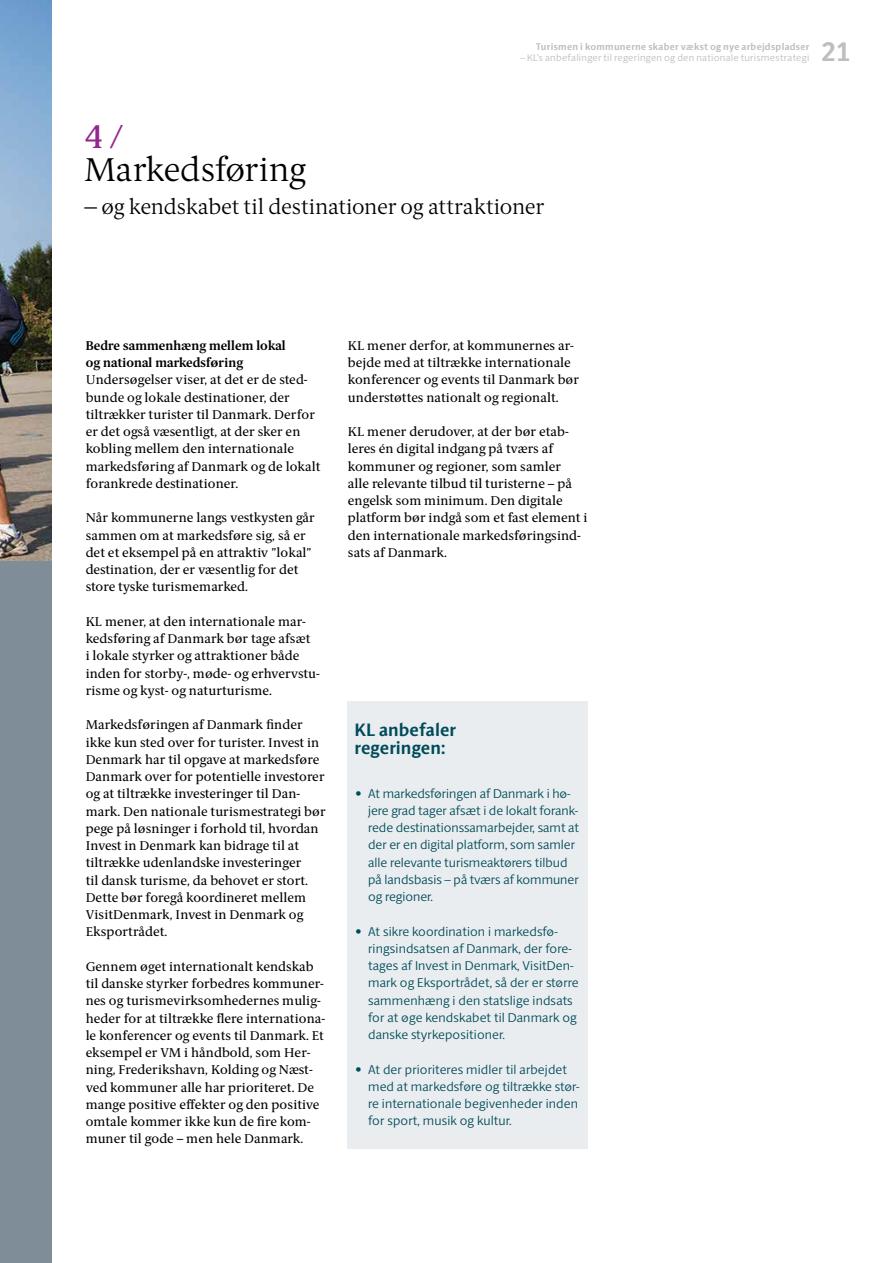
<style>
.page{position:relative;width:893px;height:1263px;background:#fff}
.page>*{position:absolute;margin:0;border:0;box-sizing:border-box;transform-origin:0 0}
.t1{font:300 33px "ID Serif";letter-spacing:-.01em;color:#000}
.t2{font:600 33px "ID Serif";color:#92278f}
.t3{font:700 27px "ID Sans";color:#bcbec0}
.t4{font:300 21px "ID Serif";letter-spacing:-.005em;color:#000}
.t5{font:700 18px/18px "ID Sans";letter-spacing:.005em;color:#004b5b}
.t6{font:12.75px/17.2px "ID Serif";letter-spacing:.01em;color:#000}
.t7{font:300 12.75px/17.2px "ID Sans";letter-spacing:.01em;color:#004b5b}
.t8{font:700 12.75px/17.2px "ID Serif";letter-spacing:.01em;color:#000}
.t9{font:300 9.75px "ID Sans";letter-spacing:.03em;color:#bcbec0}
.t10{font:700 9.75px "ID Sans";letter-spacing:.025em;color:#bcbec0}
</style>
<div class="page">
<div style="left:347px;top:702px;width:241px;height:447px;background:#eaedef"></div>
<div style="left:0;top:0;width:51px;height:1263px;background:#7e8d98"></div>
<img style="left:0;top:0;width:51px;height:560px">
<p class="t10" style="left:536px;top:41px;width:275px">Turismen i kommunerne skaber vækst og nye arbejdspladser</p>
<p class="t9" style="left:520px;top:52px;width:291px">– KL’s anbefalinger til regeringen og den nationale turismestrategi</p>
<h2 class="t3" style="left:821px;top:35px;width:31px">21</h2>
<h1 class="t2" style="left:84px;top:117px;width:40px">4 /</h1>
<h1 class="t1" style="left:84px;top:150px;width:223px">Markedsføring</h1>
<h3 class="t4" style="left:84px;top:194px;width:461px">– øg kendskabet til destinationer og attraktioner</h3>
<p class="t8" style="left:86px;top:337px;width:202px">Bedre sammenhæng mellem lokal og national markedsføring</p>
<p class="t6" style="left:86px;top:371px;width:236px">Undersøgelser viser, at det er de sted&shy;bunde og lokale destinationer, der tiltrækker turister til Danmark. Derfor er det også væsentligt, at der sker en kobling mellem den internationale markedsføring af Danmark og de lokalt forankrede destinationer.</p>
<p class="t6" style="left:86px;top:509px;width:231px">Når kommunerne langs vestkysten går sammen om at markedsføre sig, så er det et eksempel på en attraktiv ”lokal” destination, der er væsentlig for det store tyske turismemarked.</p>
<p class="t6" style="left:86px;top:613px;width:236px">KL mener, at den internationale mar&shy;kedsføring af Danmark bør tage afsæt<br>i lokale styrker og attraktioner både inden for storby-, møde- og erhvervstu&shy;risme og kyst- og naturturisme.</p>
<p class="t6" style="left:86px;top:716px;width:242px">Markedsføringen af Danmark finder ikke kun sted over for turister. Invest in Denmark har til opgave at markedsføre Danmark over for potentielle investorer og at tiltrække investeringer til Dan&shy;mark. Den nationale turismestrategi bør pege på løsninger i forhold til, hvordan Invest in Denmark kan bidrage til at tiltrække udenlandske investeringer<br>til dansk turisme, da behovet er stort.<br>Dette bør foregå koordineret mellem VisitDenmark, Invest in Denmark og Eksportrådet.</p>
<p class="t6" style="left:86px;top:958px;width:241px">Gennem øget internationalt kendskab til danske styrker forbedres kommuner&shy;nes og turismevirksomhedernes mulig&shy;heder for at tiltrække flere internationa&shy;le konferencer og events til Danmark. Et eksempel er VM i håndbold, som Her&shy;ning, Frederikshavn, Kolding og Næst&shy;ved kommuner alle har prioriteret. De mange positive effekter og den positive omtale kommer ikke kun de fire kom&shy;muner til gode – men hele Danmark.</p>
<p class="t6" style="left:348px;top:337px;width:233px">KL mener derfor, at kommunernes ar&shy;bejde med at tiltrække internationale konferencer og events til Danmark bør understøttes nationalt og regionalt.</p>
<p class="t6" style="left:348px;top:423px;width:241px">KL mener derudover, at der bør etab&shy;leres én digital indgang på tværs af kommuner og regioner, som samler<br>alle relevante tilbud til turisterne – på engelsk som minimum. Den digitale platform bør indgå som et fast element i den internationale markedsføringsind&shy;sats af Danmark.</p>
<h3 class="t5" style="left:354px;top:720px;width:103px">KL anbefaler regeringen:</h3>
<p class="t7" style="left:368px;top:784px;width:212px;text-indent:-13px">• At markedsføringen af Danmark i hø&shy;jere grad tager afsæt i de lokalt forank&shy;rede destinationssamarbejder, samt at der er en digital platform, som samler alle relevante turismeaktørers tilbud på landsbasis – på tværs af kommuner og regioner.</p>
<p class="t7" style="left:368px;top:922px;width:212px;text-indent:-13px">• At sikre koordination i markedsfø&shy;ringsindsatsen af Danmark, der fore&shy;tages af I nvest in Denmark, VisitDen&shy;mark og Eksportrådet, så der er større sammenhæng i den statslige indsats for at øge kendskabet til Danmark og danske styrkepositioner.</p>
<p class="t7" style="left:368px;top:1060px;width:213px;text-indent:-13px">• At der prioriteres midler til arbejdet med at markedsføre og tiltrække stør&shy;re internationale begivenheder inden for sport, musik og kultur.</p>
</div>
